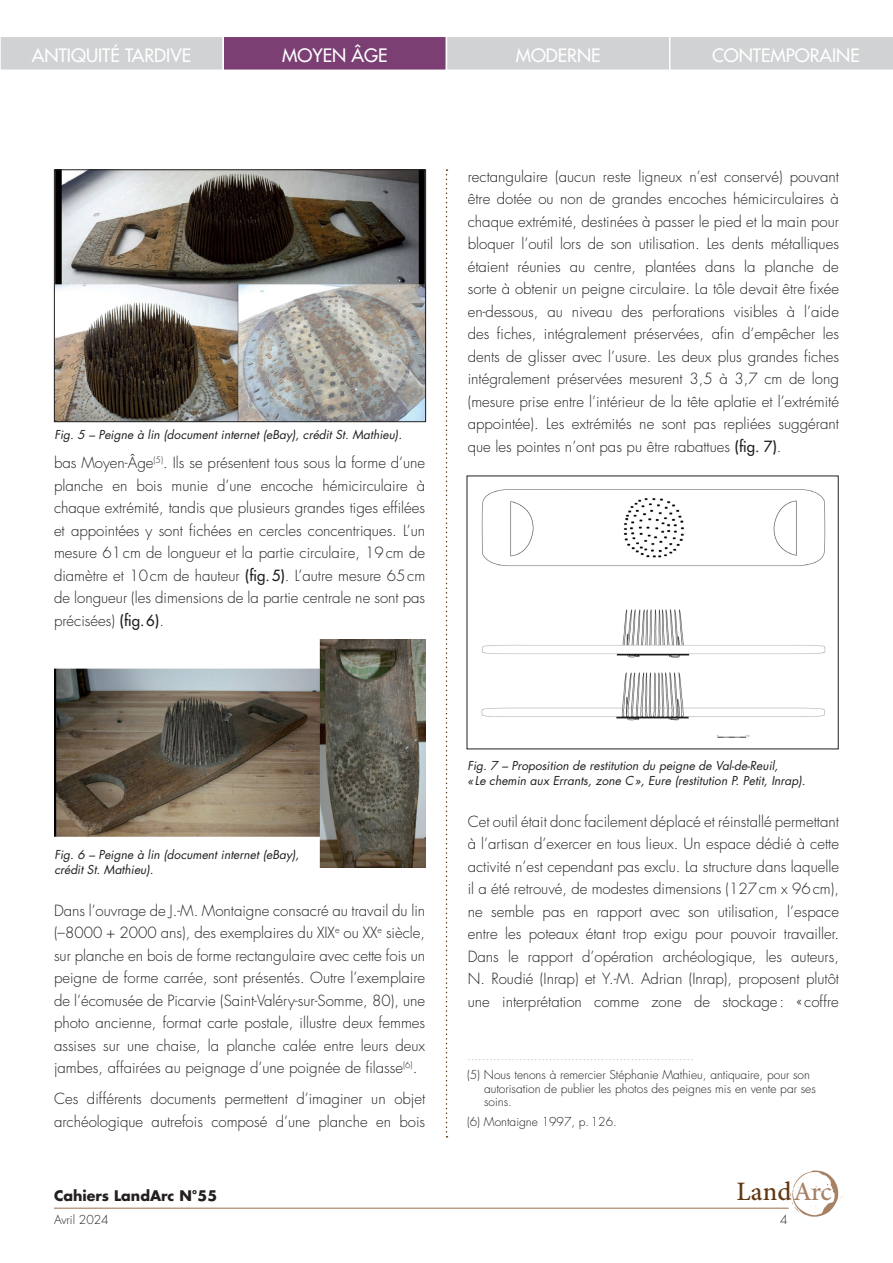
<style>
.page{position:relative;width:893px;height:1263px;background:#fff}
.page>*{position:absolute;margin:0;border:0;box-sizing:border-box;transform-origin:0 0}
.t1{font:500 26.55px "Minion Pro";color:#603711}
.t2{font:18px "Futura";color:#fff}
.t3{font:300 15px/22.5px "Futura";color:#231f20;text-align:justify}
.t4{font:700 14.25px "Futura";color:#231f20}
.t5{font:italic 12px/15px "Futura";color:#231f20}
.t6{font:300 12px/13.5px "Futura";color:#231f20}
.t7{font:300 12px "Futura";color:#ba9d86}
.s1{font-weight:400}
.s2{color:#a68165}
</style>
<div class="page">
<svg style="left:790px;top:1170px;width:53px;height:47px"></svg>
<hr style="left:54px;top:1207px;width:735px;height:2px;background:#ba9d86">
<svg style="left:446px;top:169px;width:1px;height:968px"></svg>
<div style="left:0;top:36px;width:223px;height:34px;background:#d1d2d4"></div>
<div style="left:0;top:36px;width:224px;height:35px;border:2px solid #fff"></div>
<div style="left:223px;top:36px;width:223px;height:34px;background:#7b3f74"></div>
<div style="left:222px;top:36px;width:225px;height:35px;border:2px solid #fff"></div>
<div style="left:446px;top:36px;width:224px;height:34px;background:#d1d2d4"></div>
<div style="left:446px;top:36px;width:224px;height:35px;border:2px solid #fff"></div>
<svg style="left:669px;top:36px;width:224px;height:35px;background:#d4d5d7"></svg>
<img style="left:56px;top:171px;width:368px;height:249px">
<div style="left:54px;top:169px;width:372px;height:253px;border:1px solid #231f20"></div>
<img style="left:481px;top:489px;width:345px;height:249px">
<img style="left:54px;top:639px;width:372px;height:228px">
<p class="t2" style="left:32px;top:44px;width:161px">ANTIQUITÉ TARDIVE</p>
<p class="t2" style="left:282px;top:44px;width:107px">MOYEN ÂGE</p>
<p class="t2" style="left:516px;top:44px;width:86px">MODERNE</p>
<p class="t2" style="left:712px;top:44px;width:149px">CONTEMPORAINE</p>
<p class="t5" style="left:54px;top:427px;width:349px">Fig. 5 – Peigne à lin (document internet (eBay), crédit St. Mathieu).</p>
<p class="t3" style="left:54px;top:452px;width:373px">bas Moyen-Âge<sup>(5)</sup>. Ils se présentent tous sous la forme d’une planche en bois munie d’une encoche hémicirculaire à chaque extrémité, tandis que plusieurs grandes tiges effilées et appointées y sont fichées en cercles concentriques. L’un mesure 61cm de longueur et la partie circulaire, 19cm de diamètre et 10cm de hauteur <span class="s1">(fig.5)</span>. L’autre mesure 65cm de longueur (les dimensions de la partie centrale ne sont pas précisées) <span class="s1">(fig.6)</span>.</p>
<p class="t3" style="left:468px;top:165px;width:373px">rectangulaire (aucun reste ligneux n’est conservé) pouvant être dotée ou non de grandes encoches hémicirculaires à chaque extrémité, destinées à passer le pied et la main pour bloquer l’outil lors de son utilisation. Les dents métalliques étaient réunies au centre, plantées dans la planche de sorte à obtenir un peigne circulaire. La tôle devait être fixée en-dessous, au niveau des perforations visibles à l’aide des fiches, intégralement préservées, afin d’empêcher les dents de glisser avec l’usure. Les deux plus grandes fiches intégralement préservées mesurent 3,5 à 3,7 cm de long (mesure prise entre l’intérieur de la tête aplatie et l’extrémité appointée). Les extrémités ne sont pas repliées suggérant que les pointes n’ont pas pu être rabattues <span class="s1">(fig. 7)</span>.</p>
<p class="t5" style="left:54px;top:847px;width:246px">Fig. 6 – Peigne à lin (document internet (eBay), crédit St. Mathieu).</p>
<p class="t3" style="left:54px;top:899px;width:373px">Dans l’ouvrage de J.-M. Montaigne consacré au travail du lin (–8000 + 2000 ans), des exemplaires du XIX<sup>e</sup> ou XX<sup>e</sup> siècle, sur planche en bois de forme rectangulaire avec cette fois un peigne de forme carrée, sont présentés. Outre l’exemplaire de l’écomusée de Picarvie (Saint-Valéry-sur-Somme, 80), une photo ancienne, format carte postale, illustre deux femmes assises sur une chaise, la planche calée entre leurs deux jambes, affairées au peignage d’une poignée de filasse<sup>(6)</sup>.</p>
<p class="t3" style="left:54px;top:1088px;width:373px">Ces différents documents permettent d’imaginer un objet archéologique autrefois composé d’une planche en bois</p>
<p class="t4" style="left:54px;top:1186px;width:165px">Cahiers LandArc N°55</p>
<p class="t6" style="left:54px;top:1213px;width:56px">Avril 2024</p>
<p class="t5" style="left:467px;top:758px;width:340px">Fig. 7 – Proposition de restitution du peigne de Val-de-Reuil,<br>«Le chemin aux Errants, zone C», Eure (restitution P. Petit, Inrap).</p>
<p class="t3" style="left:468px;top:810px;width:373px">Cet outil était donc facilement déplacé et réinstallé permettant à l’artisan d’exercer en tous lieux. Un espace dédié à cette activité n’est cependant pas exclu. La structure dans laquelle il a été retrouvé, de modestes dimensions (127cm x 96cm), ne semble pas en rapport avec son utilisation, l’espace entre les poteaux étant trop exigu pour pouvoir travailler.<br>Dans le rapport d’opération archéologique, les auteurs, N. Roudié (Inrap) et Y.-M. Adrian (Inrap), proposent plutôt une interprétation comme zone de stockage: « coffre</p>
<p class="t7" style="left:467px;top:1048px;width:228px">.............................................................</p>
<p class="t6" style="left:484px;top:1069px;width:333px;text-indent:-17px">(5) Nous tenons à remercier Stéphanie Mathieu, antiquaire, pour son autorisation de publier les photos des peignes mis en vente par ses soins.</p>
<p class="t6" style="left:467px;top:1115px;width:151px">(6) Montaigne 1997, p.126.</p>
<p class="t1" style="left:737px;top:1174px;width:96px">Land<span class="s2">Arc</span></p>
<p class="t6" style="left:780px;top:1213px;width:9px">4</p>
</div>
